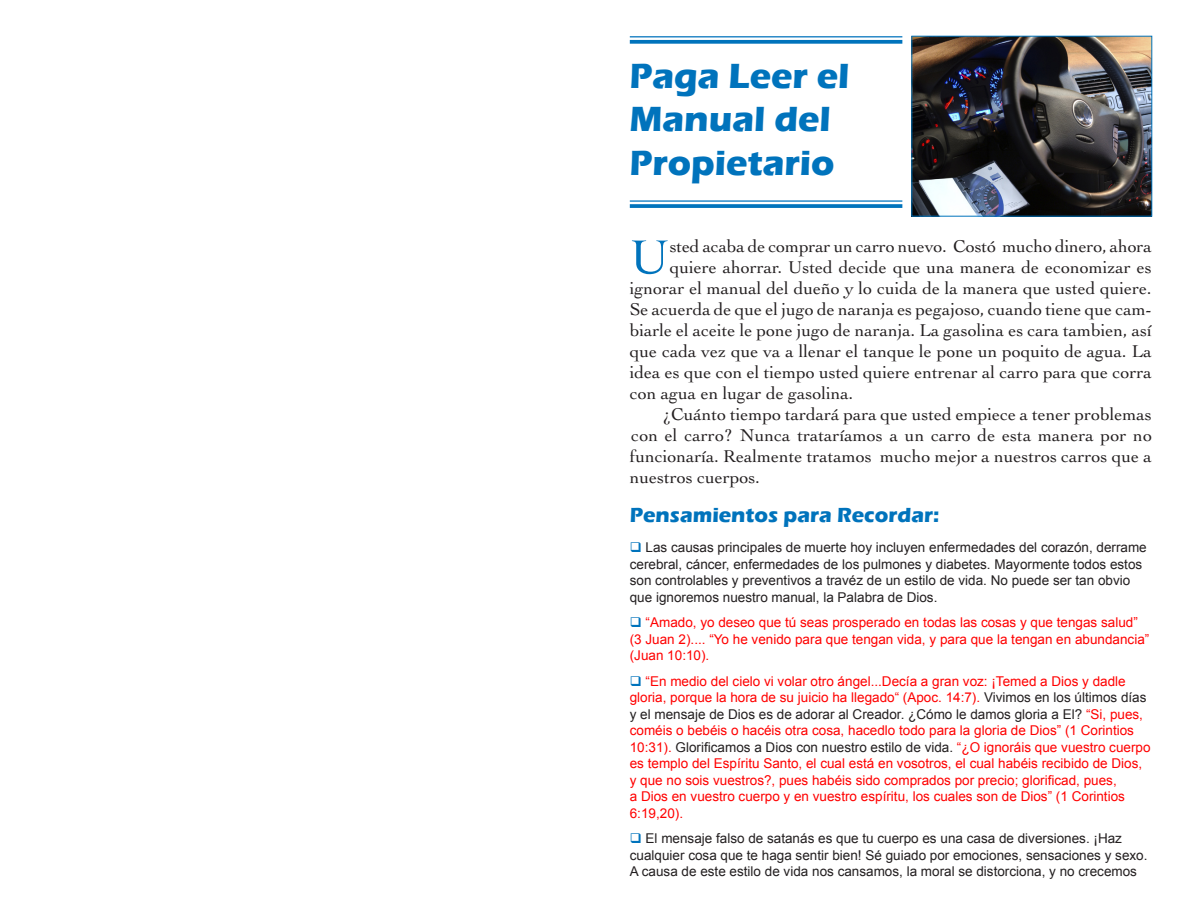
<style>
.page{position:relative;width:1188px;height:918px;background:#fff}
.page>*{position:absolute;margin:0;border:0;box-sizing:border-box;transform-origin:0 0}
.t1{font:50.1px "Cochin";color:#0073bc}
.t2{font:700 36px/43.2px "Eras ITC";color:#0073bc}
.t3{font:700 21px "Eras ITC";color:#0073bc}
.t4{font:18px/21px "Cochin";color:#231f20;text-align:justify}
.t5{font:13.5px/16.5px "Arial";color:#f00}
.t6{font:13.5px/16.5px "Arial";color:#231f20}
.s1{color:#0073bc}
.s2{color:#231f20}
</style>
<div class="page">
<hr style="left:630px;top:36px;width:272px;height:1px;background:#0073bc">
<svg style="left:630px;top:40px;width:272px;height:4px"></svg>
<hr style="left:630px;top:200px;width:272px;height:2px;background:#0073bc">
<svg style="left:630px;top:204px;width:272px;height:4px"></svg>
<img style="left:914px;top:38px;width:236px;height:176px">
<div style="left:912px;top:36px;width:240px;height:180px;border:1px solid #0073bc"></div>
<p class="t2" style="left:629px;top:55px;width:221px">Paga Leer el<br>Manual del<br>Propietario</p>
<p class="t1" style="left:630px;top:228px;width:41px">U</p>
<p class="t4" style="left:670px;top:236px;width:484px">sted acaba de comprar un carro nuevo. Costó mucho dinero, ahora</p>
<p class="t4" style="left:670px;top:257px;width:484px">quiere ahorrar. Usted decide que una manera de economizar es</p>
<p class="t4" style="left:630px;top:278px;width:523px">ignorar el manual del dueño y lo cuida de la manera que usted quiere.</p>
<p class="t4" style="left:630px;top:299px;width:524px">Se acuerda de que el jugo de naranja es pegajoso, cuando tiene que cam-</p>
<p class="t4" style="left:630px;top:320px;width:523px">biarle el aceite le pone jugo de naranja. La gasolina es cara tambien, así</p>
<p class="t4" style="left:630px;top:341px;width:523px">que cada vez que va a llenar el tanque le pone un poquito de agua. La</p>
<p class="t4" style="left:630px;top:362px;width:524px">idea es que con el tiempo usted quiere entrenar al carro para que corra</p>
<p class="t4" style="left:630px;top:383px;width:225px">con agua en lugar de gasolina.</p>
<p class="t4" style="left:630px;top:404px;width:524px;text-indent:32px">¿Cuánto tiempo tardará para que usted empiece a tener problemas con el carro? Nunca trataríamos a un carro de esta manera por no funcionaría. Realmente tratamos mucho mejor a nuestros carros que a nuestros cuerpos.</p>
<p class="t3" style="left:630px;top:503px;width:311px">Pensamientos para Recordar:</p>
<p class="t6" style="left:630px;top:539px;width:518px"><span class="s1">❑</span> Las causas principales de muerte hoy incluyen enfermedades del corazón, derrame cerebral, cáncer, enfermedades de los pulmones y diabetes. Mayormente todos estos son controlables y preventivos a travéz de un estilo de vida. No puede ser tan obvio que ignoremos nuestro manual, la Palabra de Dios.</p>
<p class="t5" style="left:630px;top:614px;width:521px"><span class="s1">❑</span> “Amado, yo deseo que tú seas prosperado en todas las cosas y que tengas salud” (3 Juan 2).... “Yo he venido para que tengan vida, y para que la tengan en abundancia” (Juan 10:10).</p>
<p class="t5" style="left:630px;top:673px;width:522px"><span class="s1">❑</span> “En medio del cielo vi volar otro ángel...Decía a gran voz: ¡Temed a Dios y dadle gloria, porque la hora de su juicio ha llegado“ (Apoc. 14:7). <span class="s2">Vivimos en los últimos días y el mensaje de Dios es de adorar al Creador. ¿Cómo le damos gloria a El?</span> “Si, pues, coméis o bebéis o hacéis otra cosa, hacedlo todo para la gloria de Dios” (1 Corintios 10:31). <span class="s2">Glorificamos a Dios con nuestro estilo de vida.</span> “¿O ignoráis que vuestro cuerpo es templo del Espíritu Santo, el cual está en vosotros, el cual habéis recibido de Dios, y que no sois vuestros?, pues habéis sido comprados por precio; glorificad, pues,<br>a Dios en vuestro cuerpo y en vuestro espíritu, los cuales son de Dios” (1 Corintios 6:19,20).</p>
<p class="t6" style="left:630px;top:830px;width:519px"><span class="s1">❑</span> El mensaje falso de satanás es que tu cuerpo es una casa de diversiones. ¡Haz cualquier cosa que te haga sentir bien! Sé guiado por emociones, sensaciones y sexo.<br>A causa de este estilo de vida nos cansamos, la moral se distorciona, y no crecemos</p>
</div>
